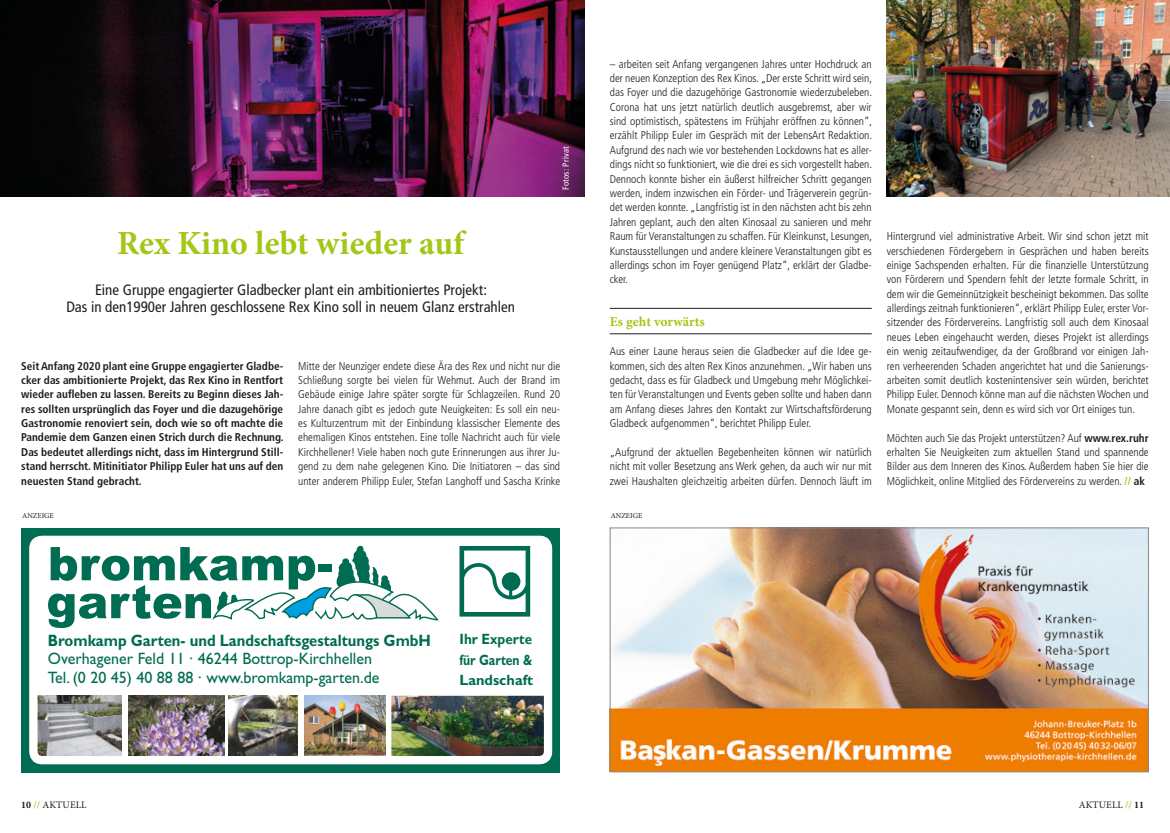
<style>
.page{position:relative;width:1170px;height:833px;background:#fff}
.page>*{position:absolute;margin:0;border:0;box-sizing:border-box;transform-origin:0 0}
.t1{font:700 33.75px "Minion Pro";color:#a3c617}
.t2{font:16.5px/18.5px "Gill Sans Std";color:#006c52}
.t3{font:700 16.5px "Gill Sans Std";color:#006c52;scale:.9 1}
.t4{font:condensed 15px/17.5px "Frutiger";color:#1d1d1b;text-align:center}
.t5{font:700 15px/20.5px "Gill Sans Std";color:#006c52;text-align:justify;scale:.9 1}
.t6{font:700 13.75px "Minion Pro";color:#a3c617}
.t7{font:300 condensed 11.25px/14.4px "Frutiger";color:#1d1d1b;text-align:justify}
.t8{font:700 condensed 11.25px/14.4px "Frutiger";color:#1d1d1b;text-align:justify}
.t9{font:10px "Minion Pro";letter-spacing:.01em;color:#1d1d1b}
.t10{font:condensed 8.75px "Frutiger";letter-spacing:.015em;color:#fff}
.t11{font:7.5px "Minion Pro";color:#1d1d1b}
.s1{font-weight:700}
.s2{font-weight:700;color:#a3c617}
</style>
<div class="page">
<img style="left:0;top:0;width:585px;height:197px">
<img style="left:886px;top:0;width:283px;height:197px">
<hr style="left:609px;top:308px;width:262px;height:1px;background:#1d1d1b">
<hr style="left:609px;top:333px;width:262px;height:1px;background:#1d1d1b">
<div style="left:21px;top:528px;width:539px;height:244px;background:#006c52"></div>
<div style="left:36px;top:542px;width:510px;height:216px;background:#fff;border-radius:6px"></div>
<img style="left:391px;top:696px;width:152px;height:59px">
<svg style="left:48px;top:545px;width:391px;height:83px"></svg>
<svg style="left:459px;top:546px;width:71px;height:70px"></svg>
<svg style="left:224px;top:695px;width:162px;height:60px"></svg>
<img style="left:38px;top:695px;width:84px;height:60px">
<img style="left:128px;top:695px;width:96px;height:60px">
<img style="left:228px;top:696px;width:69px;height:59px">
<img style="left:304px;top:695px;width:81px;height:60px">
<div style="left:29px;top:535px;width:523px;height:229px;border:8px solid #fff;border-radius:9px"></div>
<img style="left:611px;top:529px;width:535px;height:241px">
<div style="left:609px;top:527px;width:539px;height:245px;border:1px solid #878787"></div>
<h1 class="t1" style="left:117px;top:220px;width:348px">Rex Kino lebt wieder auf</h1>
<h3 class="t4" style="left:66px;top:281px;width:450px">Eine Gruppe engagierter Gladbecker plant ein ambitioniertes Projekt:<br>Das in den1990er Jahren geschlossene Rex Kino soll in neuem Glanz erstrahlen</h3>
<p class="t10" style="left:560px;top:190px;width:45px;rotate:-90deg">Fotos: Privat</p>
<p class="t8" style="left:21px;top:358px;width:264px">Seit Anfang 2020 plant eine Gruppe engagierter Gladbe&shy;cker das ambitionierte Projekt, das Rex Kino in Rentfort wieder aufleben zu lassen. Bereits zu Beginn dieses Jah&shy;res sollten ursprünglich das Foyer und die dazugehörige Gastronomie renoviert sein, doch wie so oft machte die Pandemie dem Ganzen einen Strich durch die Rechnung.<br>Das bedeutet allerdings nicht, dass im Hintergrund Still&shy;stand herrscht. Mitinitiator Philipp Euler hat uns auf den neuesten Stand gebracht.</p>
<p class="t7" style="left:298px;top:359px;width:263px">Mitte der Neunziger endete diese Ära des Rex und nicht nur die Schließung sorgte bei vielen für Wehmut. Auch der Brand im Gebäude einige Jahre später sorgte für Schlagzeilen. Rund 20<br>Jahre danach gibt es jedoch gute Neuigkeiten: Es soll ein neu&shy;es Kulturzentrum mit der Einbindung klassischer Elemente des ehemaligen Kinos entstehen. Eine tolle Nachricht auch für viele Kirchhellener! Viele haben noch gute Erinnerungen aus ihrer Ju&shy;gend zu dem nahe gelegenen Kino. Die Initiatoren – das sind unter anderem Philipp Euler, Stefan Langhoff und Sascha Krinke</p>
<p class="t7" style="left:609px;top:57px;width:264px">– arbeiten seit Anfang vergangenen Jahres unter Hochdruck an der neuen Konzeption des Rex Kinos. „Der erste Schritt wird sein, das Foyer und die dazugehörige Gastronomie wiederzubeleben.<br>Corona hat uns jetzt natürlich deutlich ausgebremst, aber wir sind optimistisch, spätestens im Frühjahr eröffnen zu können“, erzählt Philipp Euler im Gespräch mit der LebensArt Redaktion.<br>Aufgrund des nach wie vor bestehenden Lockdowns hat es aller&shy;dings nicht so funktioniert, wie die drei es sich vorgestellt haben.<br>Dennoch konnte bisher ein äußerst hilfreicher Schritt gegangen werden, indem inzwischen ein Förder- und Trägerverein gegrün&shy;det werden konnte. „Langfristig ist in den nächsten acht bis zehn Jahren geplant, auch den alten Kinosaal zu sanieren und mehr Raum für Veranstaltungen zu schaffen. Für Kleinkunst, Lesungen, Kunstausstellungen und andere kleinere Veranstaltungen gibt es allerdings schon im Foyer genügend Platz“, erklärt der Gladbe&shy;cker.</p>
<p class="t6" style="left:609px;top:312px;width:96px">Es geht vorwärts</p>
<p class="t7" style="left:609px;top:344px;width:263px">Aus einer Laune heraus seien die Gladbecker auf die Idee ge&shy;kommen, sich des alten Rex Kinos anzunehmen. „Wir haben uns gedacht, dass es für Gladbeck und Umgebung mehr Möglichkei&shy;ten für Veranstaltungen und Events geben sollte und haben dann am Anfang dieses Jahres den Kontakt zur Wirtschaftsförderung Gladbeck aufgenommen“, berichtet Philipp Euler.</p>
<p class="t7" style="left:609px;top:445px;width:263px">„Aufgrund der aktuellen Begebenheiten können wir natürlich nicht mit voller Besetzung ans Werk gehen, da auch wir nur mit zwei Haushalten gleichzeitig arbeiten dürfen. Dennoch läuft im</p>
<p class="t11" style="left:22px;top:510px;width:33px">ANZEIGE</p>
<p class="t11" style="left:610px;top:510px;width:33px">ANZEIGE</p>
<p class="t7" style="left:886px;top:229px;width:263px">Hintergrund viel administrative Arbeit. Wir sind schon jetzt mit verschiedenen Fördergebern in Gesprächen und haben bereits einige Sachspenden erhalten. Für die finanzielle Unterstützung von Förderern und Spendern fehlt der letzte formale Schritt, in dem wir die Gemeinnützigkeit bescheinigt bekommen. Das sollte allerdings zeitnah funktionieren“, erklärt Philipp Euler, erster Vor&shy;sitzender des Fördervereins. Langfristig soll auch dem Kinosaal neues Leben eingehaucht werden, dieses Projekt ist allerdings ein wenig zeitaufwendiger, da der Großbrand vor einigen Jah&shy;ren verheerenden Schaden angerichtet hat und die Sanierungs&shy;arbeiten somit deutlich kostenintensiver sein würden, berichtet Philipp Euler. Dennoch könne man auf die nächsten Wochen und Monate gespannt sein, denn es wird sich vor Ort einiges tun.</p>
<p class="t7" style="left:886px;top:430px;width:263px">Möchten auch Sie das Projekt unterstützen? Auf <span class="s1">www.rex.ruhr </span>erhalten Sie Neuigkeiten zum aktuellen Stand und spannende Bilder aus dem Inneren des Kinos. Außerdem haben Sie hier die Möglichkeit, online Mitglied des Fördervereins zu werden. <span class="s2">//</span> <span class="s1">ak</span></p>
<h2 class="t3" style="left:48px;top:630px;width:427px">Bromkamp Garten- und Landschaftsgestaltungs GmbH</h2>
<h2 class="t2" style="left:48px;top:649px;width:333px">Overhagener Feld 11 · 46244 Bottrop-Kirchhellen<br>Tel. (0 20 45) 40 88 88 · www.bromkamp-garten.de</h2>
<h3 class="t5" style="left:459px;top:629px;width:83px">Ihr Experte für Garten &amp; Landschaft</h3>
<p class="t9" style="left:21px;top:798px;width:67px"><span class="s1">10</span> <span class="s2">//</span> AKTUELL</p>
<p class="t9" style="left:1078px;top:798px;width:67px">AKTUELL <span class="s2">//</span> <span class="s1">11</span></p>
</div>
